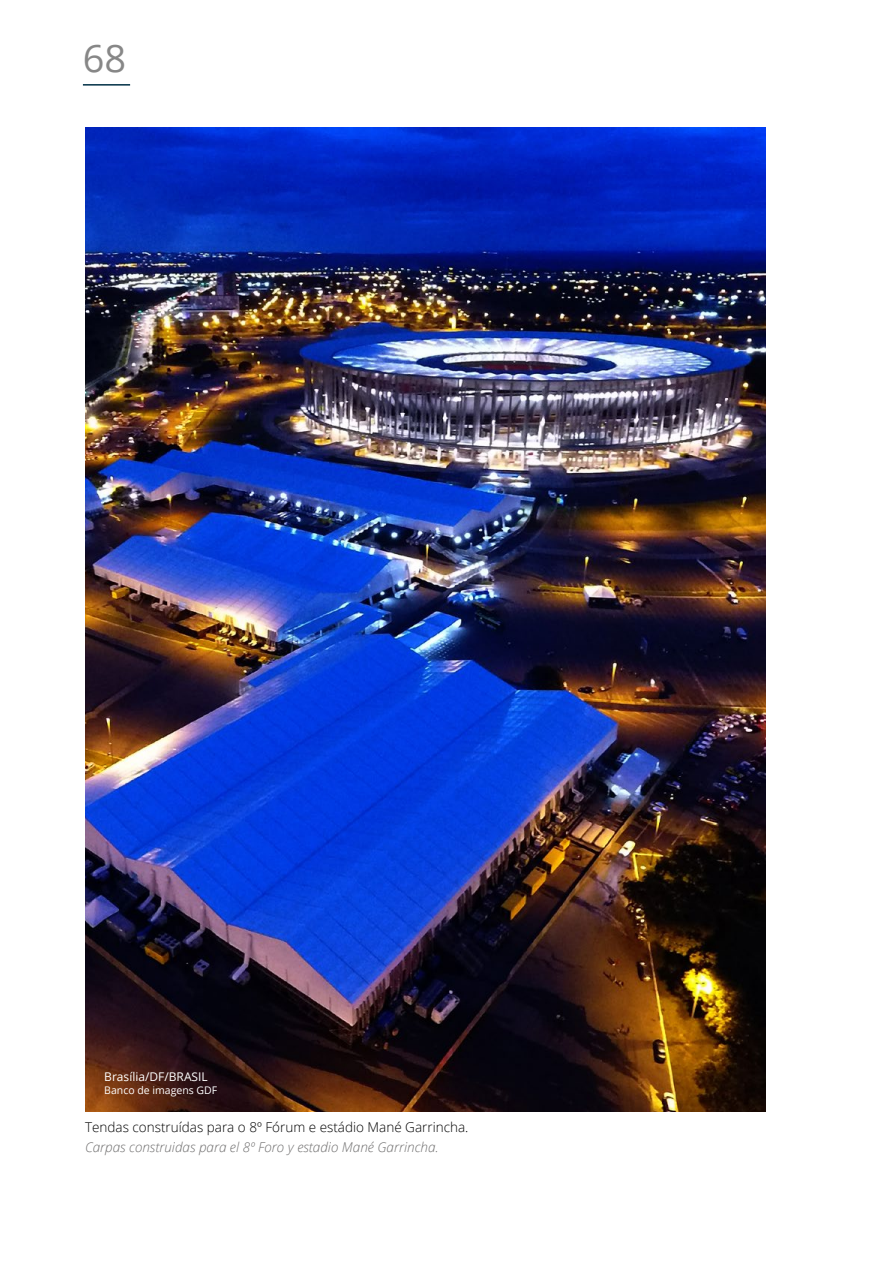
<style>
.page{position:relative;width:893px;height:1263px;background:#fff}
.page>*{position:absolute;margin:0;border:0;box-sizing:border-box;transform-origin:0 0}
.t1{font:37.95px "Open Sans";color:#878787}
.t2{font:300 13.5px "Open Sans";color:#000}
.t3{font:italic 300 13.5px "Open Sans";color:#706f6f}
.t4{font:12px "Open Sans";color:#fff}
.t5{font:10.5px "Open Sans";color:#fff}
</style>
<div class="page">
<hr style="left:83px;top:84px;width:47px;height:2px;background:#003046">
<img style="left:85px;top:128px;width:680px;height:984px">
<h1 class="t1" style="left:83px;top:33px;width:45px">68</h1>
<p class="t4" style="left:104px;top:1069px;width:105px">Brasília/DF/BRASIL</p>
<p class="t5" style="left:104px;top:1083px;width:115px">Banco de imagens GDF</p>
<p class="t2" style="left:85px;top:1118px;width:385px">Tendas construídas para o 8º Fórum e estádio Mané Garrincha.</p>
<p class="t3" style="left:85px;top:1138px;width:355px">Carpas construidas para el 8º Foro y estadio Mané Garrincha.</p>
</div>
